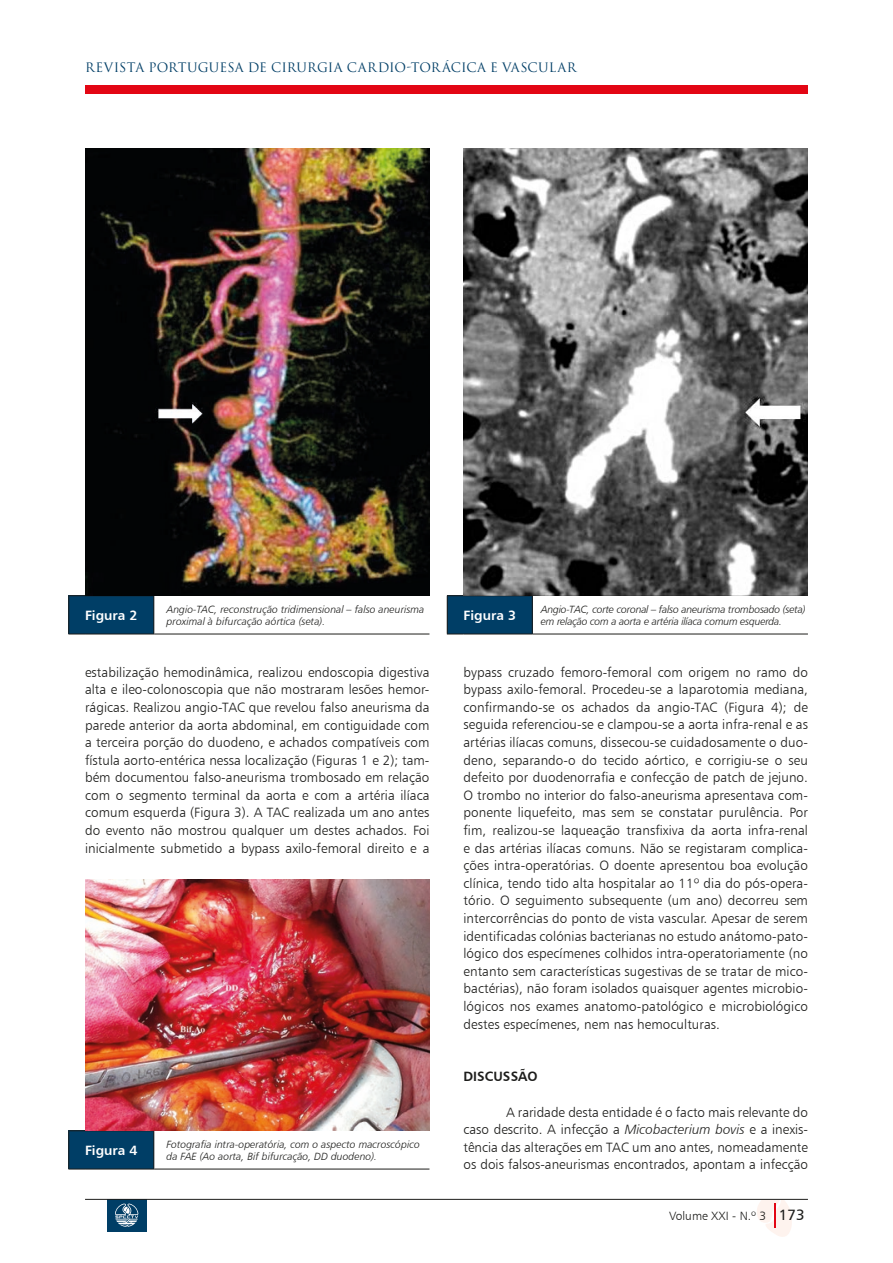
<style>
.page{position:relative;width:893px;height:1263px;background:#fff}
.page>*{position:absolute;margin:0;border:0;box-sizing:border-box;transform-origin:0 0}
.t1{font:13.5px/17.5px "Humanist 777 BT Light B";letter-spacing:.005em;color:#1d1d1b;text-align:justify}
.t2{font:13.5px "Humanist 777 BT Bold B";color:#fff}
.t3{font:13.5px "Humanist 777 BT Bold B";color:#1d1d1b}
.t4{font:12.75px "Trajax";letter-spacing:.01em;color:#003e66}
.t5{font:12px "Humanist 777 BT Light B";color:#1d1d1b}
.t6{font:10.5px/12.6px "Humanist 777 BT Light Italic B";color:#1d1d1b}
.t7{font:10.5px/12.6px "Humanist 777 BT Light Italic B";letter-spacing:-.02em;color:#1d1d1b}
.s1{font-family:"Humanist 777 BT Light Italic B"}
.s2{font-family:"Humanist 777 BT Roman B";font-size:15px}
</style>
<div class="page">
<div style="left:85px;top:85px;width:723px;height:9px;background:#e30614"></div>
<svg style="left:757px;top:1200px;width:35px;height:37px"></svg>
<div style="left:107px;top:1199px;width:40px;height:33px;background:#003e66"></div>
<svg style="left:115px;top:1203px;width:23px;height:24px"></svg>
<hr style="left:85px;top:1199px;width:723px;height:1px;background:#1d1d1b">
<div style="left:69px;top:596px;width:85px;height:38px;background:#003e66"></div>
<hr style="left:154px;top:634px;width:275px;height:1px;background:#1d1d1b">
<hr style="left:68px;top:596px;width:1px;height:38px;background:#1d1d1b">
<hr style="left:153px;top:596px;width:1px;height:38px;background:#1d1d1b">
<svg style="left:68px;top:634px;width:17px;height:1px"></svg>
<hr style="left:85px;top:634px;width:69px;height:1px;background:#1d1d1b">
<svg style="left:68px;top:595px;width:17px;height:1px"></svg>
<img style="left:85px;top:149px;width:344px;height:447px">
<div style="left:447px;top:596px;width:85px;height:38px;background:#003e66"></div>
<hr style="left:533px;top:634px;width:275px;height:1px;background:#1d1d1b">
<hr style="left:447px;top:596px;width:1px;height:38px;background:#1d1d1b">
<hr style="left:532px;top:596px;width:1px;height:38px;background:#1d1d1b">
<svg style="left:447px;top:634px;width:16px;height:1px"></svg>
<hr style="left:463px;top:634px;width:70px;height:1px;background:#1d1d1b">
<svg style="left:447px;top:595px;width:16px;height:1px"></svg>
<img style="left:463px;top:149px;width:345px;height:447px">
<div style="left:69px;top:1131px;width:85px;height:38px;background:#003e66"></div>
<hr style="left:154px;top:1169px;width:275px;height:1px;background:#1d1d1b">
<hr style="left:68px;top:1131px;width:1px;height:38px;background:#1d1d1b">
<hr style="left:153px;top:1131px;width:1px;height:38px;background:#1d1d1b">
<svg style="left:68px;top:1169px;width:17px;height:1px"></svg>
<hr style="left:85px;top:1169px;width:69px;height:1px;background:#1d1d1b">
<svg style="left:68px;top:1130px;width:17px;height:1px"></svg>
<img style="left:85px;top:879px;width:344px;height:252px">
<p class="t4" style="left:85px;top:60px;width:493px">REVISTA PORTUGUESA DE CIRURGIA CARDIO-TORáCICA E VASCULAR</p>
<p class="t2" style="left:85px;top:607px;width:54px">Figura 2</p>
<p class="t6" style="left:167px;top:602px;width:259px">Angio-TAC, reconstrução tridimensional – falso aneurisma proximal à bifurcação aórtica (seta).</p>
<p class="t2" style="left:463px;top:607px;width:54px">Figura 3</p>
<p class="t7" style="left:541px;top:602px;width:266px">Angio-TAC, corte coronal – falso aneurisma trombosado (seta) em relação com a aorta e artéria ilíaca comum esquerda.</p>
<p class="t1" style="left:85px;top:663px;width:346px">estabilização hemodinâmica, realizou endoscopia digestiva alta e ileo-colonoscopia que não mostraram lesões hemor&shy;rágicas. Realizou angio-TAC que revelou falso aneurisma da parede anterior da aorta abdominal, em contiguidade com a terceira porção do duodeno, e achados compatíveis com fístula aorto-entérica nessa localização (Figuras 1 e 2); tam&shy;bém documentou falso-aneurisma trombosado em relação com o segmento terminal da aorta e com a artéria ilíaca comum esquerda (Figura 3). A TAC realizada um ano antes do evento não mostrou qualquer um destes achados. Foi inicialmente submetido a bypass axilo-femoral direito e a</p>
<p class="t1" style="left:463px;top:663px;width:346px">bypass cruzado femoro-femoral com origem no ramo do bypass axilo-femoral. Procedeu-se a laparotomia mediana, confirmando-se os achados da angio-TAC (Figura 4); de seguida referenciou-se e clampou-se a aorta infra-renal e as artérias ilíacas comuns, dissecou-se cuidadosamente o duo&shy;deno, separando-o do tecido aórtico, e corrigiu-se o seu defeito por duodenorrafia e confecção de patch de jejuno.<br>O trombo no interior do falso-aneurisma apresentava com&shy;ponente liquefeito, mas sem se constatar purulência. Por fim, realizou-se laqueação transfixiva da aorta infra-renal e das artérias ilíacas comuns. Não se registaram complica&shy;ções intra-operatórias. O doente apresentou boa evolução clínica, tendo tido alta hospitalar ao 11º dia do pós-opera&shy;tório. O seguimento subsequente (um ano) decorreu sem intercorrências do ponto de vista vascular. Apesar de serem identificadas colónias bacterianas no estudo anátomo-pato&shy;lógico dos especímenes colhidos intra-operatoriamente (no entanto sem características sugestivas de se tratar de mico&shy;bactérias), não foram isolados quaisquer agentes microbio&shy;lógicos nos exames anatomo-patológico e microbiológico destes especímenes, nem nas hemoculturas.</p>
<p class="t3" style="left:463px;top:1068px;width:19px">Discussão</p>
<p class="t1" style="left:463px;top:1103px;width:346px;text-indent:43px">A raridade desta entidade é o facto mais relevante do caso descrito. A infecção a <span class="s1">Micobacterium bovis</span> e a inexis&shy;tência das alterações em TAC um ano antes, nomeadamente os dois falsos-aneurismas encontrados, apontam a infecção</p>
<p class="t2" style="left:85px;top:1142px;width:54px">Figura 4</p>
<p class="t6" style="left:167px;top:1137px;width:255px">Fotografia intra-operatória, com o aspecto macroscópico da FAE (Ao aorta, Bif bifurcação, DD duodeno).</p>
<p class="t5" style="left:669px;top:1208px;width:137px">Volume XXI - N.º 3 <span class="s2">173</span></p>
</div>
